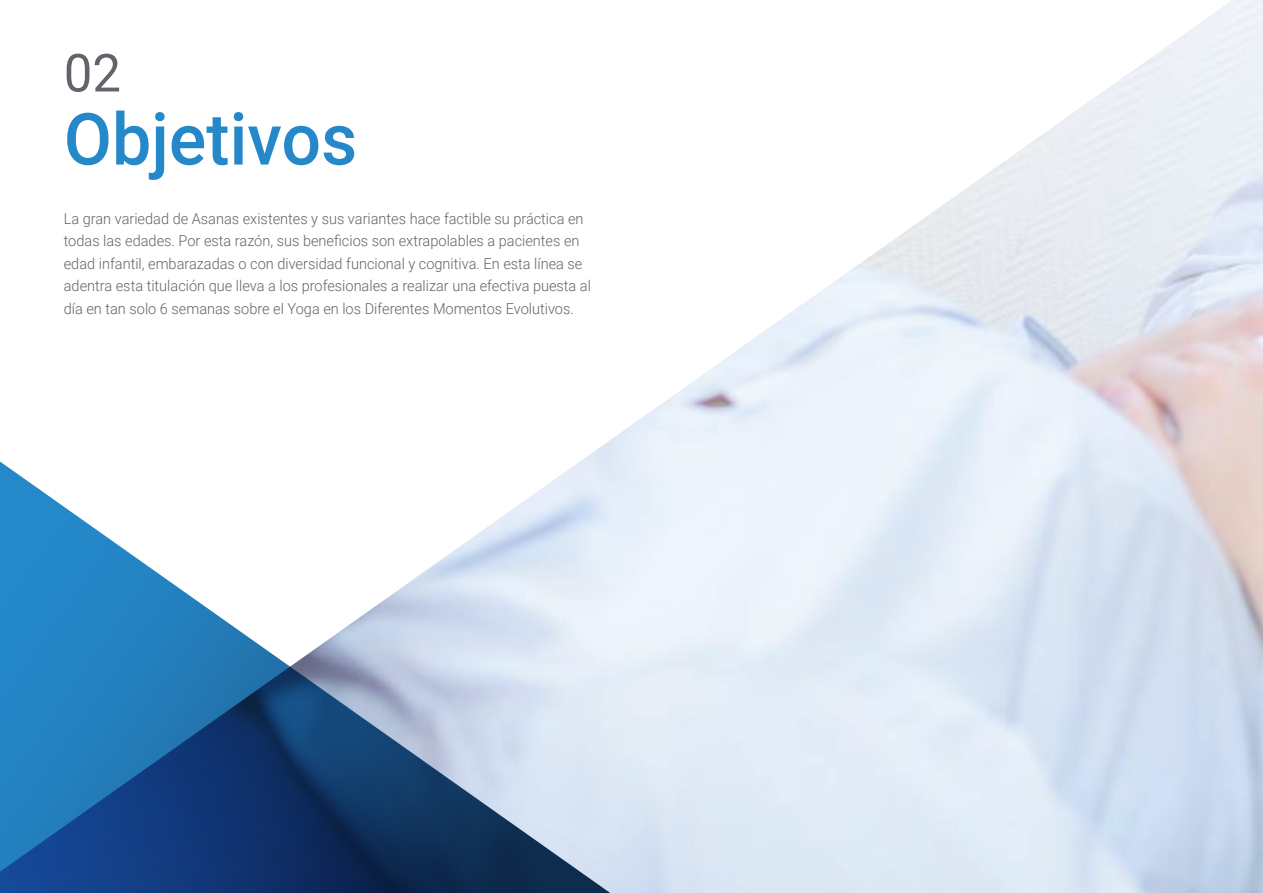
<style>
.page{position:relative;width:1263px;height:893px;background:#fff}
.page>*{position:absolute;margin:0;border:0;box-sizing:border-box;transform-origin:0 0}
.t1{font:500 72px "Roboto";color:#2488c9}
.t2{font:52.5px "Roboto";color:#61646a}
.t3{font:300 15px/22.5px "Roboto";color:#61646a}
</style>
<div class="page">
<svg style="left:0;top:446px;width:640px;height:447px"></svg>
<h2 class="t2" style="left:64px;top:36px;width:59px">02</h2>
<h1 class="t1" style="left:64px;top:89px;width:295px">Objetivos</h1>
<p class="t3" style="left:64px;top:207px;width:529px">La gran variedad de Asanas existentes y sus variantes hace factible su práctica en todas las edades. Por esta razón, sus beneficios son extrapolables a pacientes en edad infantil, embarazadas o con diversidad funcional y cognitiva. En esta línea se adentra esta titulación que lleva a los profesionales a realizar una efectiva puesta al día en tan solo 6 semanas sobre el Yoga en los Diferentes Momentos Evolutivos.</p>
</div>
